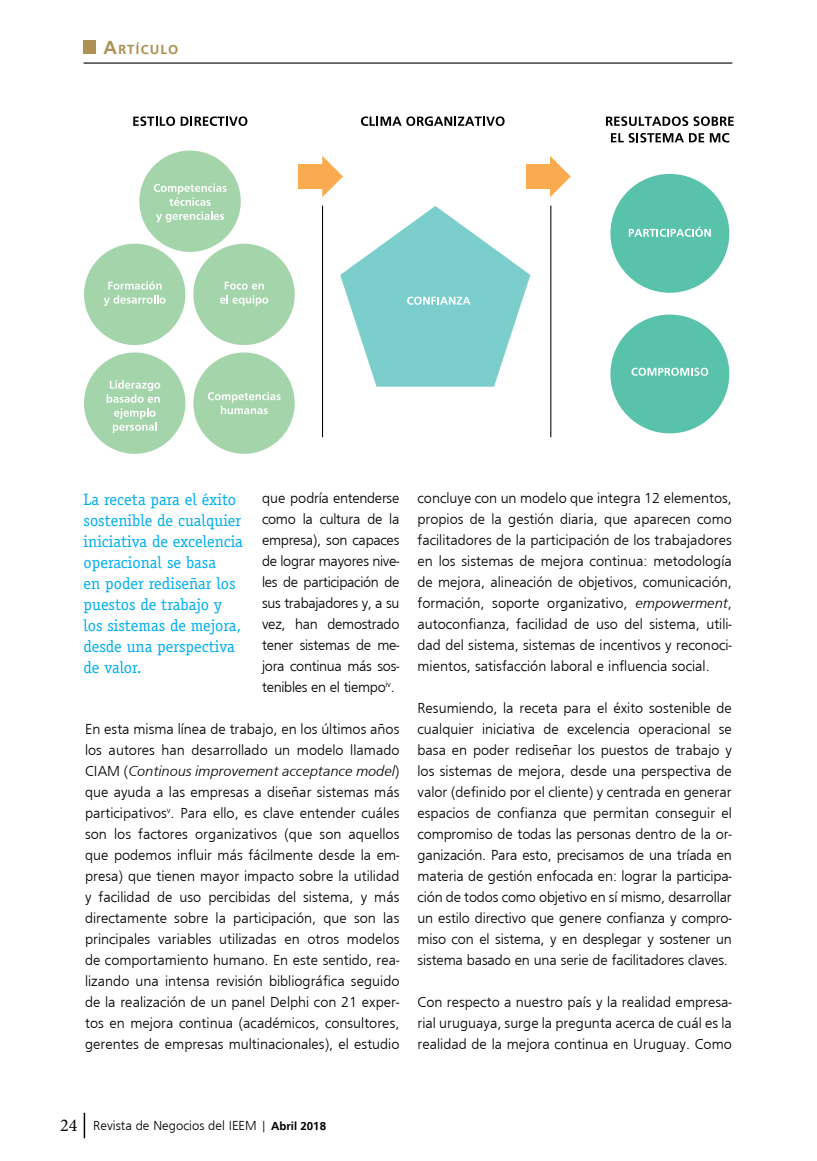
<style>
.page{position:relative;width:817px;height:1161px;background:#fff}
.page>*{position:absolute;margin:0;border:0;box-sizing:border-box;transform-origin:0 0}
.t1{font:16.5px/21px "Officina Serif Std";color:#00aeef}
.t2{font:300 15px/21px "Frugal Sans";color:#000;text-align:justify}
.t3{font:700 13.65px "Frugal Sans";letter-spacing:.07em;color:#ad9154}
.t4{font:300 13.5px "Frugal Sans";color:#000}
.s1{font-size:19.5px}
.s2{font-style:italic}
.s3{font-family:"Minion Pro";font-weight:400;font-size:18px}
.s4{font-weight:700;font-size:12px}
</style>
<div class="page">
<svg style="left:84px;top:1113px;width:1px;height:25px"></svg>
<hr style="left:84px;top:62px;width:648px;height:2px;background:#414042">
<div style="left:83px;top:41px;width:12px;height:13px;background:#ad9154"></div>
<div style="left:139px;top:151px;width:102px;height:101px;background:#a4d5aa;border-radius:50%"></div>
<svg style="left:154px;top:184px;width:72px;height:38px"></svg>
<div style="left:610px;top:174px;width:119px;height:119px;background:#59c2aa;border-radius:50%"></div>
<svg style="left:628px;top:227px;width:82px;height:10px"></svg>
<div style="left:610px;top:314px;width:119px;height:119px;background:#59c2aa;border-radius:50%"></div>
<svg style="left:631px;top:368px;width:77px;height:8px"></svg>
<div style="left:84px;top:244px;width:101px;height:101px;background:#a4d5aa;border-radius:50%"></div>
<svg style="left:104px;top:281px;width:61px;height:25px"></svg>
<div style="left:193px;top:244px;width:102px;height:101px;background:#a4d5aa;border-radius:50%"></div>
<svg style="left:220px;top:282px;width:48px;height:24px"></svg>
<div style="left:84px;top:352px;width:101px;height:102px;background:#a4d5aa;border-radius:50%"></div>
<svg style="left:107px;top:380px;width:53px;height:53px"></svg>
<div style="left:193px;top:352px;width:102px;height:102px;background:#a4d5aa;border-radius:50%"></div>
<svg style="left:208px;top:392px;width:72px;height:22px"></svg>
<svg style="left:133px;top:116px;width:42px;height:10px"></svg>
<svg style="left:181px;top:116px;width:66px;height:10px"></svg>
<svg style="left:361px;top:116px;width:143px;height:10px"></svg>
<svg style="left:606px;top:116px;width:127px;height:10px"></svg>
<svg style="left:610px;top:133px;width:119px;height:10px"></svg>
<hr style="left:322px;top:206px;width:1px;height:231px;background:#000">
<hr style="left:550px;top:206px;width:1px;height:231px;background:#000">
<svg style="left:340px;top:206px;width:190px;height:181px"></svg>
<svg style="left:322px;top:156px;width:21px;height:41px"></svg>
<div style="left:299px;top:164px;width:24px;height:25px;background:#faab4f"></div>
<svg style="left:550px;top:156px;width:20px;height:41px"></svg>
<div style="left:526px;top:164px;width:24px;height:25px;background:#faab4f"></div>
<p class="t3" style="left:103px;top:41px;width:76px"><span class="s1">A</span>RTÍCULO</p>
<p class="t1" style="left:84px;top:489px;width:161px">La receta para el éxito sostenible de cualquier iniciativa de excelencia operacional se basa<br>en poder rediseñar los puestos de trabajo y los sistemas de mejora, desde una perspectiva de valor.</p>
<p class="t2" style="left:417px;top:488px;width:316px">concluye con un modelo que integra 12 elementos, propios de la gestión diaria, que aparecen como facilitadores de la participación de los trabajadores en los sistemas de mejora continua: metodología de mejora, alineación de objetivos, comunicación, formación, soporte organizativo, <span class="s2">empowerment</span>, autoconfianza, facilidad de uso del sistema, utili&shy;dad del sistema, sistemas de incentivos y reconoci&shy;mientos, satisfacción laboral e influencia social.</p>
<p class="t2" style="left:417px;top:698px;width:316px">Resumiendo, la receta para el éxito sostenible de cualquier iniciativa de excelencia operacional se basa en poder rediseñar los puestos de trabajo y los sistemas de mejora, desde una perspectiva de valor (definido por el cliente) y centrada en generar espacios de confianza que permitan conseguir el compromiso de todas las personas dentro de la or&shy;ganización. Para esto, precisamos de una tríada en materia de gestión enfocada en: lograr la participa&shy;ción de todos como objetivo en sí mismo, desarrollar un estilo directivo que genere confianza y compro&shy;miso con el sistema, y en desplegar y sostener un sistema basado en una serie de facilitadores claves.</p>
<p class="t2" style="left:417px;top:992px;width:316px">Con respecto a nuestro país y la realidad empresa&shy;rial uruguaya, surge la pregunta acerca de cuál es la realidad de la mejora continua en Uruguay. Como</p>
<p class="t2" style="left:262px;top:488px;width:139px">que podría entenderse como la cultura de la empresa), son capaces de lograr mayores nive&shy;les de participación de sus trabajadores y, a su vez, han demostrado tener sistemas de me&shy;jora continua más sos&shy;tenibles en el tiempo<sup>iv</sup>.</p>
<p class="t2" style="left:85px;top:719px;width:316px">En esta misma línea de trabajo, en los últimos años los autores han desarrollado un modelo llamado CIAM (<span class="s2">Continous improvement acceptance model</span>) que ayuda a las empresas a diseñar sistemas más participativos<sup>v</sup>. Para ello, es clave entender cuáles son los factores organizativos (que son aquellos que podemos influir más fácilmente desde la em&shy;presa) que tienen mayor impacto sobre la utilidad y facilidad de uso percibidas del sistema, y más directamente sobre la participación, que son las principales variables utilizadas en otros modelos de comportamiento humano. En este sentido, rea&shy;lizando una intensa revisión bibliográfica seguido de la realización de un panel Delphi con 21 exper&shy;tos en mejora continua (académicos, consultores, gerentes de empresas multinacionales), el estudio</p>
<p class="t4" style="left:60px;top:1118px;width:267px"><span class="s3">24</span> Revista de Negocios del IEEM | <span class="s4">Abril 2018</span></p>
</div>
